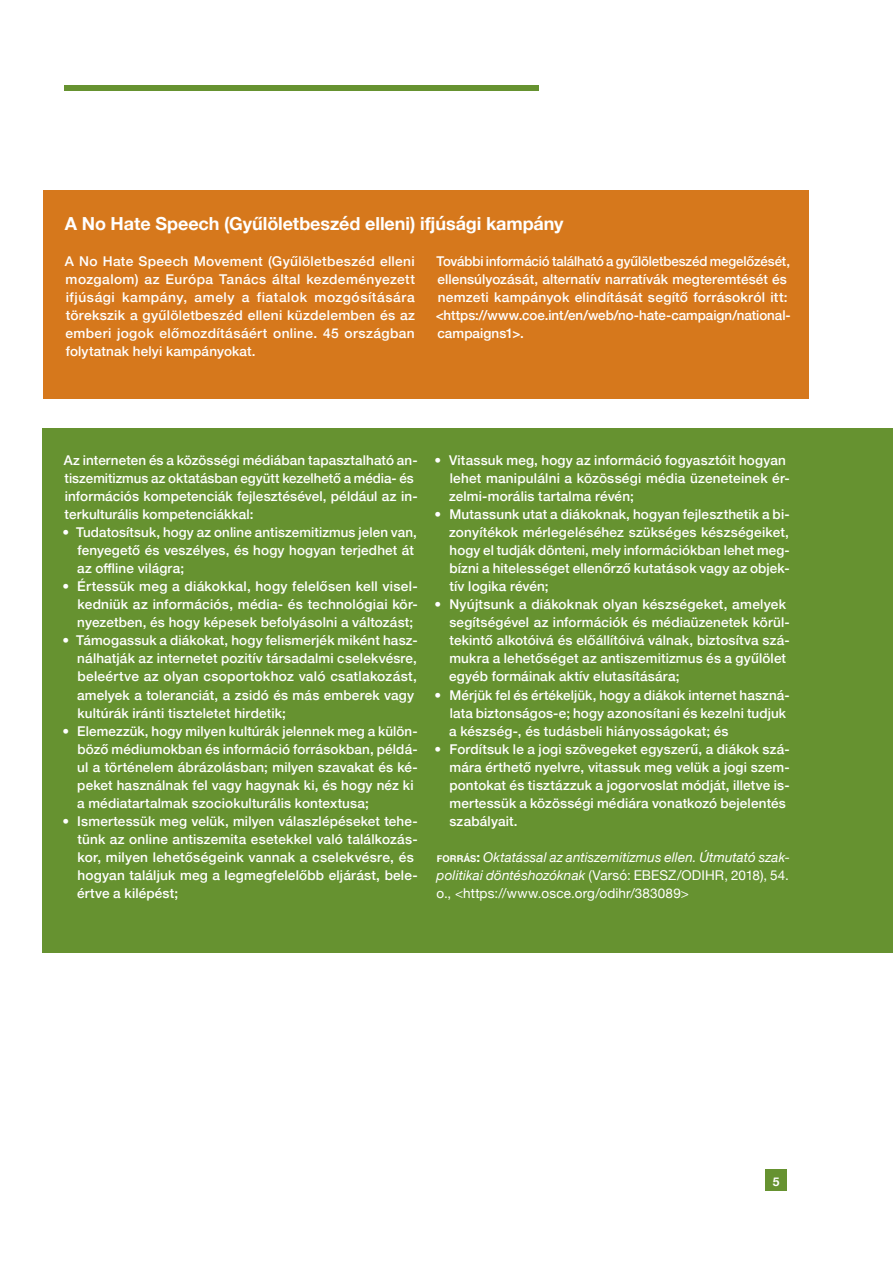
<style>
.page{position:relative;width:893px;height:1263px;background:#fff}
.page>*{position:absolute;margin:0;border:0;box-sizing:border-box;transform-origin:0 0}
.t1{font:700 18px "Helvetica Neue";letter-spacing:-.005em;color:#fff}
.t2{font:500 13.5px/18px "Helvetica Neue";letter-spacing:.01em;color:#fff}
.t3{font:italic 13.5px/18px "Helvetica Neue";letter-spacing:.01em;color:#fff;text-align:justify}
.t4{font:700 12px "Helvetica Neue";color:#fff}
.s1{font-weight:700;font-style:normal;font-size:9.45px}
.s2{font-weight:700;font-style:normal}
.s3{font-style:normal}
</style>
<div class="page">
<div style="left:765px;top:1169px;width:22px;height:22px;background:#669230"></div>
<div style="left:64px;top:85px;width:475px;height:5px;background:#669230"></div>
<div style="left:44px;top:231px;width:765px;height:168px;background:#d6781c"></div>
<div style="left:44px;top:191px;width:765px;height:60px;background:#d6781c"></div>
<div style="left:43px;top:428px;width:850px;height:524px;background:#669230"></div>
<h1 class="t1" style="left:65px;top:209px;width:500px">A No Hate Speech (Gyűlöletbeszéd elleni) ifjúsági kampány</h1>
<p class="t2" style="left:65px;top:251px;width:352px;text-align:justify">A No Hate Speech Movement (Gyűlöletbeszéd elleni mozgalom) az Európa Tanács által kezdeményezett ifjúsági kampány, amely a fiatalok mozgósítására törekszik a gyűlöletbeszéd elleni küzdelemben és az emberi jogok előmozdításáért online. 45 országban folytatnak helyi kampányokat.</p>
<p class="t2" style="left:436px;top:251px;width:357px">További információ található a gyűlöletbeszéd megelőzését, ellensúlyozását, alternatív narratívák megteremtését és nemzeti kampányok elindítását segítő forrásokról itt: &lt;https://www.coe.int/en/web/no-hate-campaign/national&shy;campaigns1&gt;.</p>
<p class="t2" style="left:64px;top:450px;width:355px">Az interneten és a közösségi médiában tapasztalható an&shy;tiszemitizmus az oktatásban együtt kezelhető a média- és információs kompetenciák fejlesztésével, például az in&shy;terkulturális kompetenciákkal:</p>
<p class="t2" style="left:77px;top:522px;width:341px;text-indent:-15px">• Tudatosítsuk, hogy az online antiszemitizmus jelen van, fenyegető és veszélyes, és hogy hogyan terjedhet át az offline világra;</p>
<p class="t2" style="left:77px;top:576px;width:342px;text-align:justify;text-indent:-15px">• Értessük meg a diákokkal, hogy felelősen kell visel&shy;kedniük az információs, média- és technológiai kör&shy;nyezetben, és hogy képesek befolyásolni a változást;</p>
<p class="t2" style="left:77px;top:630px;width:342px;text-indent:-15px">• Támogassuk a diákokat, hogy felismerjék miként hasz&shy;nálhatják az internetet pozitív társadalmi cselekvésre, beleértve az olyan csoportokhoz való csatlakozást, amelyek a toleranciát, a zsidó és más emberek vagy kultúrák iránti tiszteletet hirdetik;</p>
<p class="t2" style="left:77px;top:721px;width:342px;text-indent:-15px">• Elemezzük, hogy milyen kultúrák jelennek meg a külön&shy;böző médiumokban és információ forrásokban, példá&shy;ul a történelem ábrázolásban; milyen szavakat és ké&shy;peket használnak fel vagy hagynak ki, és hogy néz ki a médiatartalmak szociokulturális kontextusa;</p>
<p class="t2" style="left:77px;top:811px;width:342px;text-indent:-15px">• Ismertessük meg velük, milyen válaszlépéseket tehe&shy;tünk az online antiszemita esetekkel való találkozás&shy;kor, milyen lehetőségeink vannak a cselekvésre, és hogyan találjuk meg a legmegfelelőbb eljárást, bele&shy;értve a kilépést;</p>
<p class="t2" style="left:449px;top:450px;width:342px;text-indent:-15px">• Vitassuk meg, hogy az információ fogyasztóit hogyan lehet manipulálni a közösségi média üzeneteinek ér&shy;zelmi-morális tartalma révén;</p>
<p class="t2" style="left:449px;top:504px;width:342px;text-align:justify;text-indent:-15px">• Mutassunk utat a diákoknak, hogyan fejleszthetik a bi&shy;zonyítékok mérlegeléséhez szükséges készségeiket, hogy el tudják dönteni, mely információkban lehet meg&shy;bízni a hitelességet ellenőrző kutatások vagy az objek&shy;tív logika révén;</p>
<p class="t2" style="left:449px;top:594px;width:342px;text-indent:-15px">• Nyújtsunk a diákoknak olyan készségeket, amelyek segítségével az információk és médiaüzenetek körül&shy;tekintő alkotóivá és előállítóivá válnak, biztosítva szá&shy;mukra a lehetőséget az antiszemitizmus és a gyűlölet egyéb formáinak aktív elutasítására;</p>
<p class="t2" style="left:449px;top:685px;width:342px;text-indent:-15px">• Mérjük fel és értékeljük, hogy a diákok internet haszná&shy;lata biztonságos-e; hogy azonosítani és kezelni tudjuk a készség-, és tudásbeli hiányosságokat; és</p>
<p class="t2" style="left:449px;top:739px;width:342px;text-indent:-15px">• Fordítsuk le a jogi szövegeket egyszerű, a diákok szá&shy;mára érthető nyelvre, vitassuk meg velük a jogi szem&shy;pontokat és tisztázzuk a jogorvoslat módját, illetve is&shy;mertessük a közösségi médiára vonatkozó bejelentés szabályait.</p>
<p class="t3" style="left:436px;top:849px;width:355px"><span class="s1">FORRÁS</span><span class="s2">:</span> Oktatással az antiszemitizmus ellen. Útmutató szak&shy;politikai döntéshozóknak <span class="s3">(Varsó: EBESZ/ODIHR, 2018), 54. o., &lt;https://www.osce.org/odihr/383089&gt;</span></p>
<p class="t4" style="left:773px;top:1172px;width:8px">5</p>
</div>
